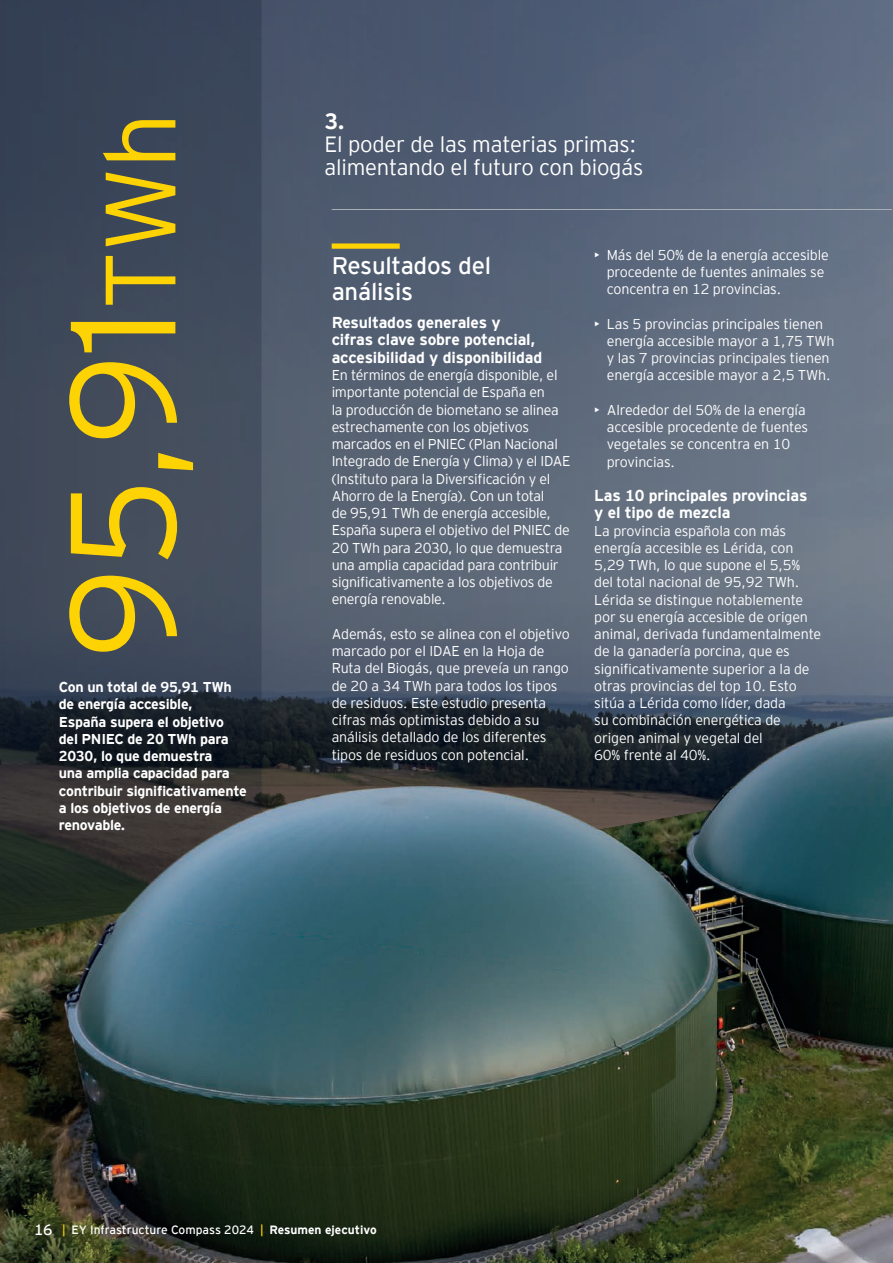
<style>
.page{position:relative;width:893px;height:1263px;background:#fff}
.page>*{position:absolute;margin:0;border:0;box-sizing:border-box;transform-origin:0 0}
.t1{font:300 149.25px "EY Interstate";color:#fed304}
.t2{font:24px/25.5px "EY Interstate";letter-spacing:-.01em;color:#fff}
.t3{font:300 22.05px/23.1px "EY Interstate";letter-spacing:-.01em;color:#fff}
.t4{font:700 22.05px "EY Interstate";color:#fff}
.t5{font:700 15.75px/17.2px "EY Interstate";letter-spacing:-.01em;color:#fff}
.t6{font:300 14.25px/17.2px "EY Interstate";letter-spacing:-.01em;color:#fff}
.t7{font:700 14.25px/17.2px "EY Interstate";letter-spacing:-.02em;color:#fff}
.t8{font:12px "EY Interstate";color:#fff}
.s1{font-size:99.6px}
.s2{font-size:15px}
.s3{color:#fed304}
.s4{font-weight:700}
</style>
<div class="page">
<svg style="left:261px;top:0;width:632px;height:566px;background:#596679"></svg>
<div style="left:332px;top:243px;width:68px;height:6px;background:#fed304"></div>
<hr style="left:332px;top:209px;width:561px;height:1px;background:#a8b0b6">
<svg style="left:0;top:0;width:261px;height:566px;background:#3d4759"></svg>
<img style="left:0;top:566px;width:893px;height:697px">
<h1 class="t1" style="left:16px;top:658px;width:548px;rotate:-90deg">95,91<span class="s1">TWh</span></h1>
<p class="t7" style="left:59px;top:677px;width:189px">Con un total de 95,91 TWh de energía accesible,<br>España supera el objetivo del PNIEC de 20 TWh para<br>2030, lo que demuestra<br>una amplia capacidad para contribuir significativamente a los objetivos de energía renovable.</p>
<h3 class="t4" style="left:324px;top:106px;width:22px">3.</h3>
<h3 class="t3" style="left:324px;top:132px;width:320px">El poder de las materias primas: alimentando el futuro con biogás</h3>
<h2 class="t2" style="left:332px;top:252px;width:161px">Resultados del análisis</h2>
<p class="t5" style="left:332px;top:313px;width:212px">Resultados generales y cifras clave sobre potencial, accesibilidad y disponibilidad</p>
<p class="t6" style="left:332px;top:365px;width:240px">En términos de energía disponible, el importante potencial de España en<br>la producción de biometano se alinea estrechamente con los objetivos marcados en el PNIEC (Plan Nacional Integrado de Energía y Clima) y el IDAE (Instituto para la Diversificación y el Ahorro de la Energía). Con un total<br>de 95,91 TWh de energía accesible, España supera el objetivo del PNIEC de 20 TWh para 2030, lo que demuestra una amplia capacidad para contribuir significativamente a los objetivos de energía renovable.</p>
<p class="t6" style="left:332px;top:624px;width:240px">Además, esto se alinea con el objetivo marcado por el IDAE en la Hoja de Ruta del Biogás, que preveía un rango de 20 a 34 TWh para todos los tipos de residuos. Este estudio presenta cifras más optimistas debido a su análisis detallado de los diferentes tipos de residuos con potencial.</p>
<p class="t6" style="left:607px;top:245px;width:224px;text-indent:-13px">• Más del 50% de la energía accesible procedente de fuentes animales se concentra en 12 provincias.</p>
<p class="t6" style="left:607px;top:314px;width:229px;text-indent:-13px">• Las 5 provincias principales tienen energía accesible mayor a 1,75 TWh y las 7 provincias principales tienen energía accesible mayor a 2,5 TWh.</p>
<p class="t6" style="left:607px;top:400px;width:203px;text-indent:-13px">• Alrededor del 50% de la energía accesible procedente de fuentes vegetales se concentra en 10 provincias.</p>
<p class="t5" style="left:594px;top:486px;width:215px">Las 10 principales provincias y el tipo de mezcla</p>
<p class="t6" style="left:594px;top:521px;width:228px">La provincia española con más energía accesible es Lérida, con<br>5,29 TWh, lo que supone el 5,5% del total nacional de 95,92 TWh.<br>Lérida se distingue notablemente por su energía accesible de origen animal, derivada fundamentalmente de la ganadería porcina, que es significativamente superior a la de otras provincias del top 10. Esto sitúa a Lérida como líder, dada<br>su combinación energética de origen animal y vegetal del<br>60% frente al 40%.</p>
<p class="t8" style="left:34px;top:1221px;width:344px"><span class="s2">16</span> <span class="s3">|</span> EY Infrastructure Compass 2024 <span class="s3">|</span> <span class="s4">Resumen ejecutivo</span></p>
</div>
